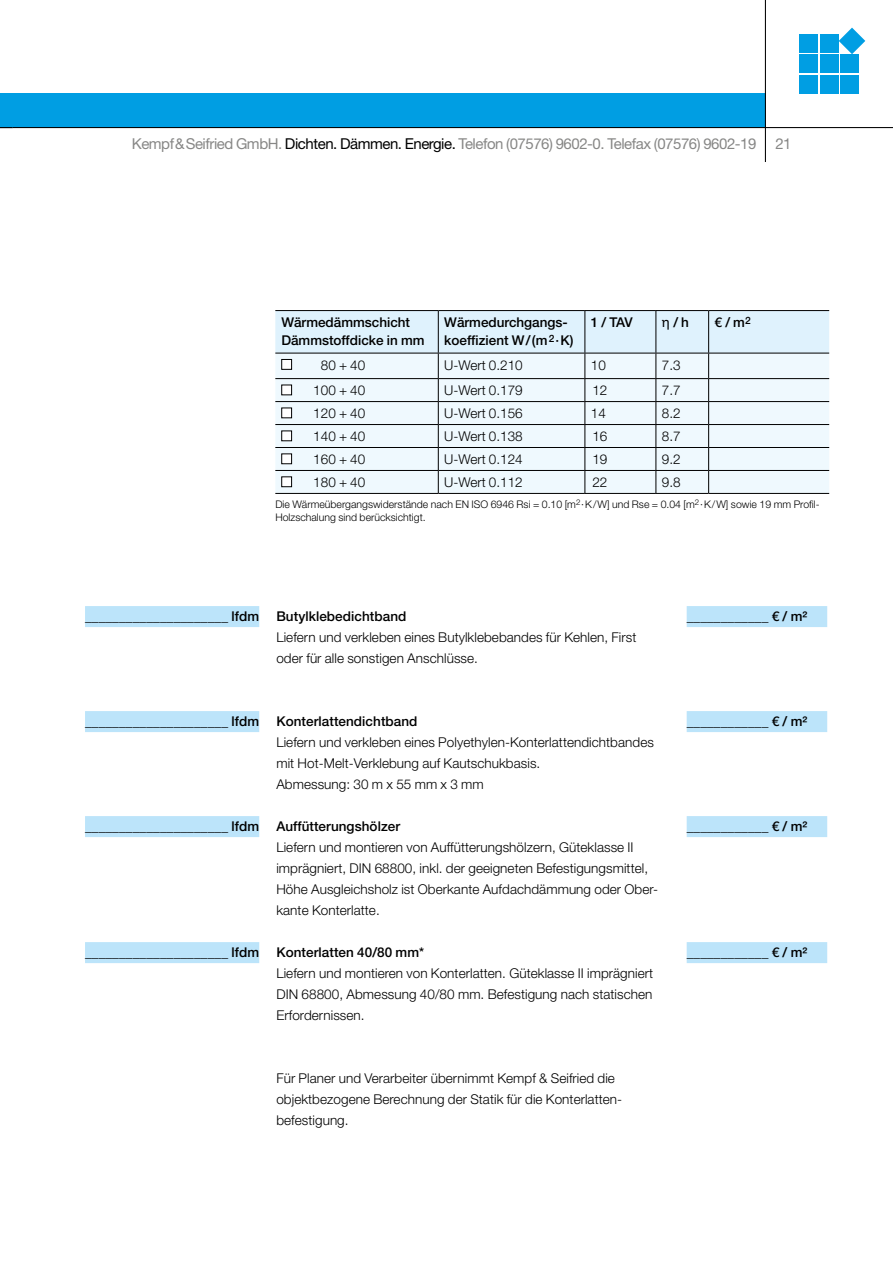
<style>
.page{position:relative;width:893px;height:1263px;background:#fff}
.page>*{position:absolute;margin:0;border:0;box-sizing:border-box;transform-origin:0 0}
.t1{font:15px "Helvetica Neue LT";letter-spacing:-.03em;color:#878786}
.t2{font:300 13.5px/21px "Helvetica Neue LT";letter-spacing:.005em;color:#000}
.t3{font:500 13.5px/18px "Helvetica Neue LT";letter-spacing:.005em;color:#000}
.t4{font:300 10.5px/13.5px "Helvetica Neue LT";color:#000}
.s1{color:#000}
.s2{font-family:"Helvetica Greek Upright";font-weight:400}
</style>
<div class="page">
<div style="left:0;top:94px;width:765px;height:34px;background:#009ee3"></div>
<hr style="left:765px;top:0;width:1px;height:162px;background:#000">
<hr style="left:0;top:127px;width:893px;height:1px;background:#000">
<div style="left:799px;top:34px;width:19px;height:19px;background:#009ee3"></div>
<div style="left:799px;top:54px;width:19px;height:19px;background:#009ee3"></div>
<div style="left:799px;top:75px;width:19px;height:19px;background:#009ee3"></div>
<div style="left:820px;top:34px;width:18px;height:19px;background:#009ee3"></div>
<div style="left:820px;top:54px;width:18px;height:19px;background:#009ee3"></div>
<svg style="left:839px;top:28px;width:26px;height:26px"></svg>
<div style="left:840px;top:54px;width:19px;height:19px;background:#009ee3"></div>
<div style="left:840px;top:75px;width:19px;height:19px;background:#009ee3"></div>
<div style="left:820px;top:75px;width:18px;height:19px;background:#009ee3"></div>
<hr style="left:275px;top:310px;width:163px;height:1px;background:#000">
<hr style="left:438px;top:310px;width:147px;height:1px;background:#000">
<hr style="left:585px;top:310px;width:71px;height:1px;background:#000">
<hr style="left:656px;top:310px;width:53px;height:1px;background:#000">
<hr style="left:709px;top:310px;width:120px;height:1px;background:#000">
<svg style="left:275px;top:311px;width:554px;height:182px"></svg>
<hr style="left:275px;top:493px;width:163px;height:1px;background:#000">
<hr style="left:438px;top:493px;width:147px;height:1px;background:#000">
<hr style="left:585px;top:493px;width:71px;height:1px;background:#000">
<hr style="left:656px;top:493px;width:53px;height:1px;background:#000">
<hr style="left:709px;top:493px;width:120px;height:1px;background:#000">
<div style="left:282px;top:359px;width:10px;height:10px;background:#fff"></div>
<div style="left:281px;top:359px;width:11px;height:11px;border:1px solid #000"></div>
<div style="left:282px;top:385px;width:10px;height:10px;background:#fff"></div>
<div style="left:281px;top:385px;width:11px;height:10px;border:1px solid #000"></div>
<div style="left:282px;top:408px;width:10px;height:10px;background:#fff"></div>
<div style="left:281px;top:408px;width:11px;height:10px;border:1px solid #000"></div>
<div style="left:282px;top:431px;width:10px;height:10px;background:#fff"></div>
<div style="left:281px;top:430px;width:11px;height:11px;border:1px solid #000"></div>
<div style="left:282px;top:454px;width:10px;height:10px;background:#fff"></div>
<div style="left:281px;top:453px;width:11px;height:11px;border:1px solid #000"></div>
<div style="left:282px;top:477px;width:10px;height:10px;background:#fff"></div>
<div style="left:281px;top:476px;width:11px;height:11px;border:1px solid #000"></div>
<div style="left:85px;top:606px;width:174px;height:21px;background:#bce4fa"></div>
<div style="left:85px;top:711px;width:174px;height:21px;background:#bce4fa"></div>
<div style="left:85px;top:816px;width:174px;height:21px;background:#bce4fa"></div>
<div style="left:85px;top:942px;width:174px;height:21px;background:#bce4fa"></div>
<div style="left:687px;top:606px;width:140px;height:21px;background:#bce4fa"></div>
<div style="left:687px;top:711px;width:140px;height:21px;background:#bce4fa"></div>
<div style="left:687px;top:816px;width:140px;height:21px;background:#bce4fa"></div>
<div style="left:687px;top:942px;width:140px;height:21px;background:#bce4fa"></div>
<p class="t1" style="left:132px;top:135px;width:626px">Kempf&amp;Seifried GmbH. <span class="s1">Dichten. Dämmen. Energie.</span> Telefon (07576) 9602-0. Telefax (07576) 9602-19</p>
<p class="t1" style="left:775px;top:135px;width:18px">21</p>
<p class="t3" style="left:281px;top:313px;width:145px">Wärmedämmschicht<br>Dämmstoffdicke in mm</p>
<p class="t3" style="left:444px;top:313px;width:131px">Wärmedurchgangs&shy;koeffizient W/(m<sup>2</sup>·K)</p>
<p class="t3" style="left:591px;top:313px;width:43px">1 / TAV</p>
<p class="t3" style="left:662px;top:313px;width:29px"><span class="s2">η</span> / h</p>
<p class="t3" style="left:715px;top:313px;width:38px">€ / m<sup>2</sup></p>
<p class="t2" style="left:321px;top:354px;width:46px">80 + 40</p>
<p class="t2" style="left:444px;top:354px;width:80px">U-Wert 0.210</p>
<p class="t2" style="left:591px;top:354px;width:17px">10</p>
<p class="t2" style="left:662px;top:354px;width:20px">7.3</p>
<p class="t2" style="left:313px;top:380px;width:54px">100 + 40</p>
<p class="t2" style="left:444px;top:380px;width:80px">U-Wert 0.179</p>
<p class="t2" style="left:592px;top:380px;width:17px">12</p>
<p class="t2" style="left:662px;top:380px;width:20px">7.7</p>
<p class="t2" style="left:313px;top:403px;width:54px">120 + 40</p>
<p class="t2" style="left:444px;top:403px;width:80px">U-Wert 0.156</p>
<p class="t2" style="left:591px;top:403px;width:17px">14</p>
<p class="t2" style="left:662px;top:403px;width:20px">8.2</p>
<p class="t2" style="left:313px;top:426px;width:54px">140 + 40</p>
<p class="t2" style="left:444px;top:426px;width:80px">U-Wert 0.138</p>
<p class="t2" style="left:592px;top:426px;width:17px">16</p>
<p class="t2" style="left:662px;top:426px;width:20px">8.7</p>
<p class="t2" style="left:313px;top:448px;width:54px">160 + 40</p>
<p class="t2" style="left:444px;top:448px;width:80px">U-Wert 0.124</p>
<p class="t2" style="left:592px;top:448px;width:17px">19</p>
<p class="t2" style="left:662px;top:448px;width:20px">9.2</p>
<p class="t2" style="left:313px;top:471px;width:54px">180 + 40</p>
<p class="t2" style="left:444px;top:471px;width:80px">U-Wert 0.112</p>
<p class="t2" style="left:592px;top:471px;width:17px">22</p>
<p class="t2" style="left:662px;top:471px;width:20px">9.8</p>
<p class="t4" style="left:275px;top:497px;width:546px">Die Wärmeübergangswiderstände nach EN ISO 6946 Rsi = 0.10 [m<sup>2</sup>·K/W] und Rse = 0.04 [m<sup>2</sup>·K/W] sowie 19 mm Profil-<br>Holzschalung sind berücksichtigt.</p>
<p class="t3" style="left:85px;top:607px;width:176px">_____________________ lfdm</p>
<p class="t3" style="left:276px;top:607px;width:131px">Butylklebedichtband</p>
<p class="t2" style="left:276px;top:626px;width:361px">Liefern und verkleben eines Butylklebebandes für Kehlen, First oder für alle sonstigen Anschlüsse.</p>
<p class="t3" style="left:85px;top:712px;width:176px">_____________________ lfdm</p>
<p class="t3" style="left:276px;top:712px;width:143px">Konterlattendichtband</p>
<p class="t2" style="left:276px;top:731px;width:379px">Liefern und verkleben eines Polyethylen-Konterlattendichtbandes mit Hot-Melt-Verklebung auf Kautschukbasis.<br>Abmessung: 30 m x 55 mm x 3 mm</p>
<p class="t3" style="left:85px;top:817px;width:176px">_____________________ lfdm</p>
<p class="t3" style="left:276px;top:817px;width:125px">Auffütterungshölzer</p>
<p class="t2" style="left:276px;top:836px;width:383px">Liefern und montieren von Auffütterungshölzern, Güteklasse II imprägniert, DIN 68800, inkl. der geeigneten Befestigungsmittel, Höhe Ausgleichsholz ist Oberkante Aufdachdämmung oder Ober&shy;kante Konterlatte.</p>
<p class="t3" style="left:85px;top:943px;width:176px">_____________________ lfdm</p>
<p class="t3" style="left:276px;top:943px;width:149px">Konterlatten 40/80 mm*</p>
<p class="t2" style="left:276px;top:962px;width:378px;text-align:justify">Liefern und montieren von Konterlatten. Güteklasse II imprägniert DIN 68800, Abmessung 40/80 mm. Befestigung nach statischen Erfordernissen.</p>
<p class="t2" style="left:276px;top:1068px;width:346px">Für Planer und Verarbeiter übernimmt Kempf &amp; Seifried die objektbezogene Berechnung der Statik für die Konterlatten&shy;befestigung.</p>
<p class="t3" style="left:687px;top:607px;width:122px">____________ € / m²</p>
<p class="t3" style="left:687px;top:712px;width:122px">____________ € / m²</p>
<p class="t3" style="left:687px;top:817px;width:122px">____________ € / m²</p>
<p class="t3" style="left:687px;top:943px;width:122px">____________ € / m²</p>
</div>
